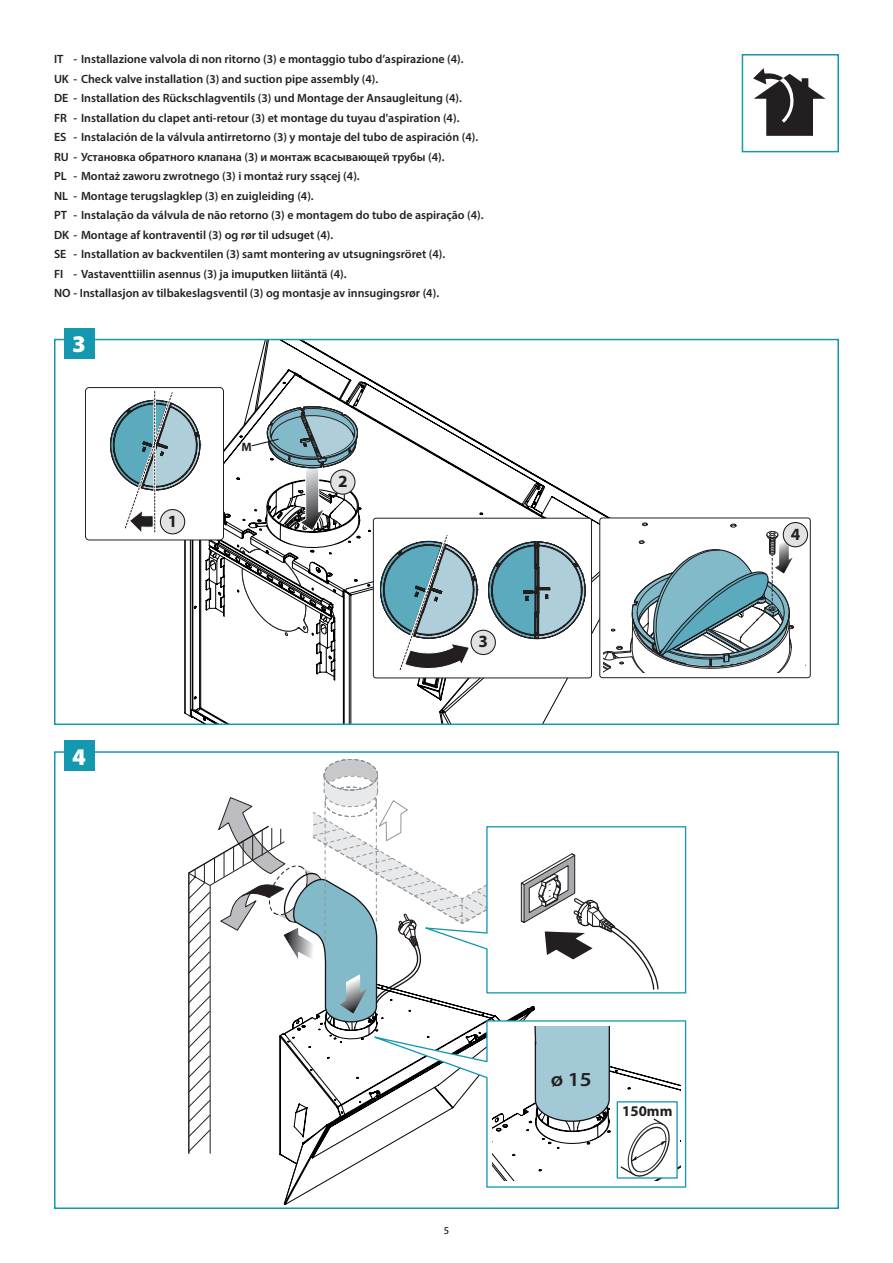
<style>
.page{position:relative;width:893px;height:1263px;background:#fff}
.page>*{position:absolute;margin:0;border:0;box-sizing:border-box;transform-origin:0 0}
.t1{font:900 24px "Myriad Pro";color:#fff}
.t2{font:600 19.95px "Myriad Pro";color:#231f20;scale:1.11 1}
.t3{font:700 17.1px "Myriad Pro";color:#231f20}
.t4{font:700 14.85px "Myriad Pro";color:#231f20}
.t5{font:700 12.15px "Myriad Pro";color:#231f20}
.t6{font:600 12px/19.5px "Myriad Pro";color:#231f20}
.t7{font:10.5px "Myriad Pro";color:#000}
</style>
<div class="page">
<svg style="left:222px;top:341px;width:421px;height:382px"></svg>
<div style="left:85px;top:387px;width:139px;height:153px;border:1px solid #231f20;border-radius:4px"></div>
<div style="left:373px;top:518px;width:218px;height:160px;background:#fff;border-radius:3px"></div>
<div style="left:373px;top:518px;width:219px;height:160px;border:1px solid #231f20;border-radius:3px"></div>
<div style="left:600px;top:518px;width:210px;height:160px;background:#fff;border-radius:3px"></div>
<div style="left:599px;top:517px;width:212px;height:161px;border:1px solid #231f20;border-radius:3px"></div>
<svg style="left:375px;top:530px;width:217px;height:170px"></svg>
<svg style="left:604px;top:523px;width:202px;height:150px"></svg>
<div style="left:471px;top:630px;width:24px;height:24px;background:#e0e3e1;border-radius:50%"></div>
<div style="left:471px;top:630px;width:25px;height:25px;border:1px solid #231f20;border-radius:50%"></div>
<div style="left:783px;top:522px;width:25px;height:25px;background:#e0e3e1;border-radius:50%"></div>
<div style="left:783px;top:522px;width:25px;height:25px;border:1px solid #231f20;border-radius:50%"></div>
<svg style="left:105px;top:388px;width:256px;height:335px"></svg>
<svg style="left:188px;top:759px;width:498px;height:446px"></svg>
<div style="left:64px;top:328px;width:30px;height:31px;background:#1498af"></div>
<div style="left:64px;top:741px;width:30px;height:30px;background:#1498af"></div>
<svg style="left:753px;top:68px;width:72px;height:68px"></svg>
<div style="left:742px;top:54px;width:97px;height:98px;border:1px solid #1498af"></div>
<p class="t6" style="left:54px;top:49px;width:431px">IT - Installazione valvola di non ritorno (3) e montaggio tubo d’aspirazione (4).<br>UK - Check valve installation (3) and suction pipe assembly (4).<br>DE - Installation des Rückschlagventils (3) und Montage der Ansaugleitung (4).<br>FR - Installation du clapet anti-retour (3) et montage du tuyau d'aspiration (4).<br>ES - Instalación de la válvula antirretorno (3) y montaje del tubo de aspiración (4).<br>RU - Установка обратного клапана (3) и монтаж всасывающей трубы (4).<br>PL - Montaż zaworu zwrotnego (3) i montaż rury ssącej (4).<br>NL - Montage terugslagklep (3) en zuigleiding (4).<br>PT - Instalação da válvula de não retorno (3) e montagem do tubo de aspiração (4).<br>DK - Montage af kontraventil (3) og rør til udsuget (4).<br>SE - Installation av backventilen (3) samt montering av utsugningsröret (4).<br>FI - Vastaventtiilin asennus (3) ja imuputken liitäntä (4).<br>NO - Installasjon av tilbakeslagsventil (3) og montasje av innsugingsrør (4).</p>
<h1 class="t1" style="left:72px;top:330px;width:15px">3</h1>
<h3 class="t3" style="left:168px;top:511px;width:11px">1</h3>
<p class="t5" style="left:241px;top:439px;width:12px">M</p>
<h3 class="t3" style="left:338px;top:471px;width:11px">2</h3>
<h1 class="t1" style="left:72px;top:742px;width:15px">4</h1>
<h3 class="t3" style="left:478px;top:631px;width:11px">3</h3>
<h3 class="t3" style="left:791px;top:524px;width:11px">4</h3>
<p class="t7" style="left:444px;top:1224px;width:7px">5</p>
<h2 class="t2" style="left:551px;top:1067px;width:38px">ø 15</h2>
<p class="t4" style="left:622px;top:1102px;width:52px">150mm</p>
</div>
